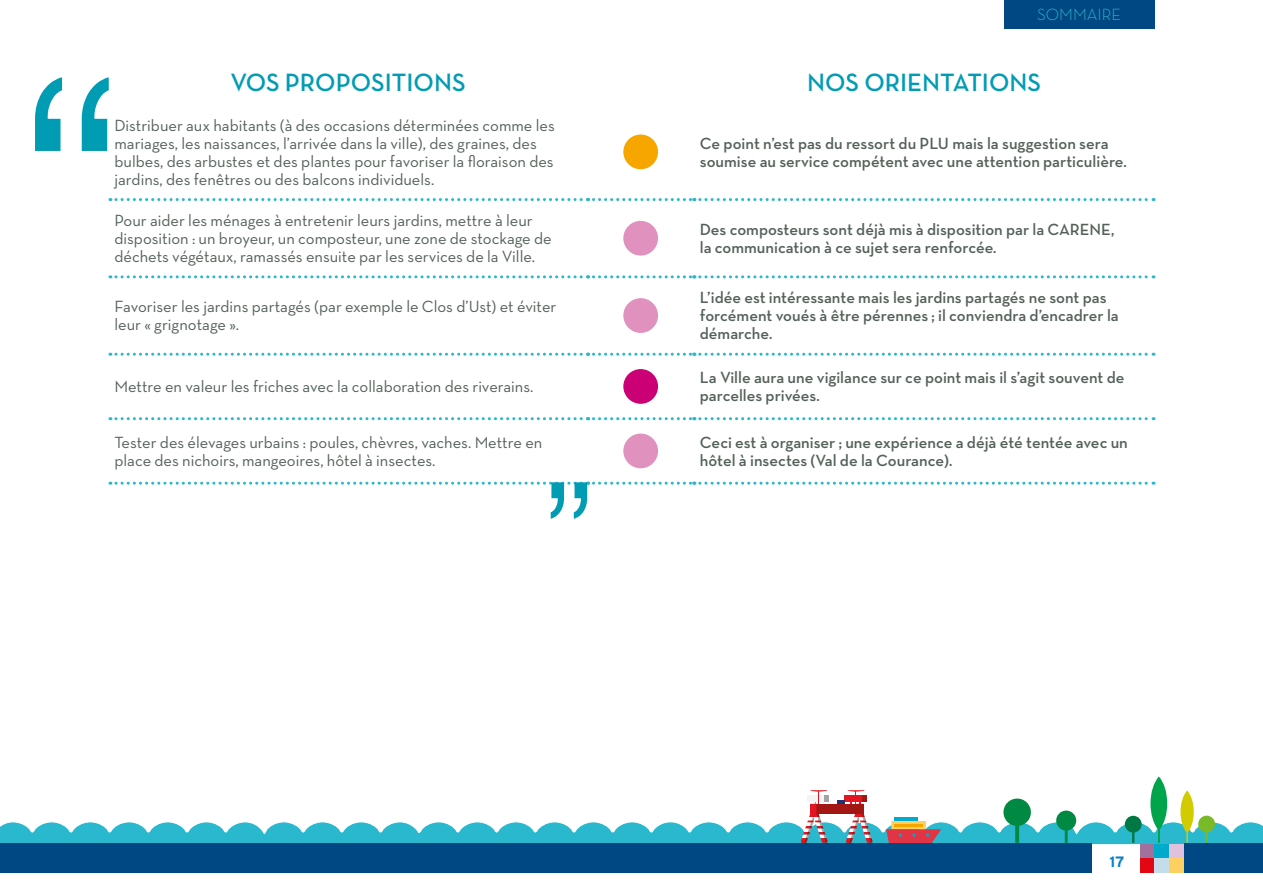
<style>
.page{position:relative;width:1263px;height:893px;background:#fff}
.page>*{position:absolute;margin:0;border:0;box-sizing:border-box;transform-origin:0 0}
.t1{font:600 25.5px "Neutra Text TF";color:#009cb4}
.t2{font:16.5px/18px "Neutra Text TF";color:#546158}
.t3{font:600 16.5px/18px "Neutra Text TF";color:#546158}
.t4{font:300 16.5px "Neutra Text TF";color:#32b9cd}
.t5{font:700 15px "Interstate";color:#0881c5}
</style>
<div class="page">
<svg style="left:0;top:821px;width:1263px;height:23px;fill:#29b8ce"></svg>
<div style="left:0;top:844px;width:1091px;height:29px;background:#004884"></div>
<div style="left:1140px;top:844px;width:14px;height:14px;background:#a1709d"></div>
<div style="left:1140px;top:858px;width:14px;height:15px;background:#e30613"></div>
<div style="left:1154px;top:844px;width:15px;height:14px;background:#00aaca"></div>
<div style="left:1154px;top:858px;width:15px;height:15px;background:#c5dcea"></div>
<div style="left:1169px;top:844px;width:15px;height:14px;background:#dfc1dd"></div>
<div style="left:1169px;top:858px;width:15px;height:15px;background:#fed061"></div>
<div style="left:1184px;top:844px;width:79px;height:29px;background:#004884"></div>
<div style="left:810px;top:804px;width:54px;height:9px;background:#a21613"></div>
<svg style="left:837px;top:790px;width:36px;height:53px"></svg>
<svg style="left:801px;top:790px;width:28px;height:53px"></svg>
<svg style="left:886px;top:817px;width:55px;height:26px"></svg>
<svg style="left:1056px;top:811px;width:20px;height:32px"></svg>
<svg style="left:1125px;top:816px;width:17px;height:27px"></svg>
<svg style="left:1003px;top:798px;width:28px;height:45px"></svg>
<svg style="left:1150px;top:776px;width:17px;height:67px"></svg>
<svg style="left:1180px;top:790px;width:35px;height:53px"></svg>
<div style="left:1003px;top:0;width:151px;height:28px;background:#004884"></div>
<svg style="left:110px;top:198px;width:1044px;height:3px"></svg>
<svg style="left:110px;top:275px;width:1044px;height:3px"></svg>
<svg style="left:110px;top:353px;width:1044px;height:3px"></svg>
<svg style="left:110px;top:417px;width:1044px;height:3px"></svg>
<div style="left:623px;top:135px;width:35px;height:34px;background:#f7a600;border-radius:50%"></div>
<div style="left:623px;top:221px;width:35px;height:35px;background:#e091bd;border-radius:50%"></div>
<div style="left:623px;top:298px;width:35px;height:35px;background:#e091bd;border-radius:50%"></div>
<div style="left:623px;top:369px;width:35px;height:35px;background:#cb0075;border-radius:50%"></div>
<div style="left:623px;top:434px;width:35px;height:34px;background:#e091bd;border-radius:50%"></div>
<svg style="left:35px;top:77px;width:74px;height:74px"></svg>
<svg style="left:110px;top:482px;width:1044px;height:37px"></svg>
<p class="t4" style="left:1037px;top:4px;width:85px">SOMMAIRE</p>
<h1 class="t1" style="left:230px;top:67px;width:237px">VOS PROPOSITIONS</h1>
<h1 class="t1" style="left:807px;top:67px;width:235px">NOS ORIENTATIONS</h1>
<p class="t2" style="left:114px;top:116px;width:442px">Distribuer aux habitants (à des occasions déterminées comme les mariages, les naissances, l’arrivée dans la ville), des graines, des bulbes, des arbustes et des plantes pour favoriser la floraison des jardins, des fenêtres ou des balcons individuels.</p>
<p class="t3" style="left:700px;top:134px;width:428px">Ce point n’est pas du ressort du PLU mais la suggestion sera soumise au service compétent avec une attention particulière.</p>
<p class="t2" style="left:114px;top:211px;width:439px">Pour aider les ménages à entretenir leurs jardins, mettre à leur disposition : un broyeur, un composteur, une zone de stockage de déchets végétaux, ramassés ensuite par les services de la Ville.</p>
<p class="t3" style="left:700px;top:220px;width:416px">Des composteurs sont déjà mis à disposition par la CARENE, la communication à ce sujet sera renforcée.</p>
<p class="t2" style="left:114px;top:297px;width:444px">Favoriser les jardins partagés (par exemple le Clos d’Ust) et éviter leur « grignotage ».</p>
<p class="t3" style="left:700px;top:288px;width:420px">L’idée est intéressante mais les jardins partagés ne sont pas forcément voués à être pérennes ; il conviendra d’encadrer la démarche.</p>
<p class="t2" style="left:114px;top:377px;width:421px">Mettre en valeur les friches avec la collaboration des riverains.</p>
<p class="t3" style="left:700px;top:368px;width:426px">La Ville aura une vigilance sur ce point mais il s’agit souvent de parcelles privées.</p>
<p class="t2" style="left:114px;top:433px;width:429px">Tester des élevages urbains : poules, chèvres, vaches. Mettre en place des nichoirs, mangeoires, hôtel à insectes.</p>
<p class="t3" style="left:700px;top:433px;width:430px">Ceci est à organiser ; une expérience a déjà été tentée avec un hôtel à insectes (Val de la Courance).</p>
<p class="t5" style="left:1109px;top:853px;width:17px">17</p>
</div>
